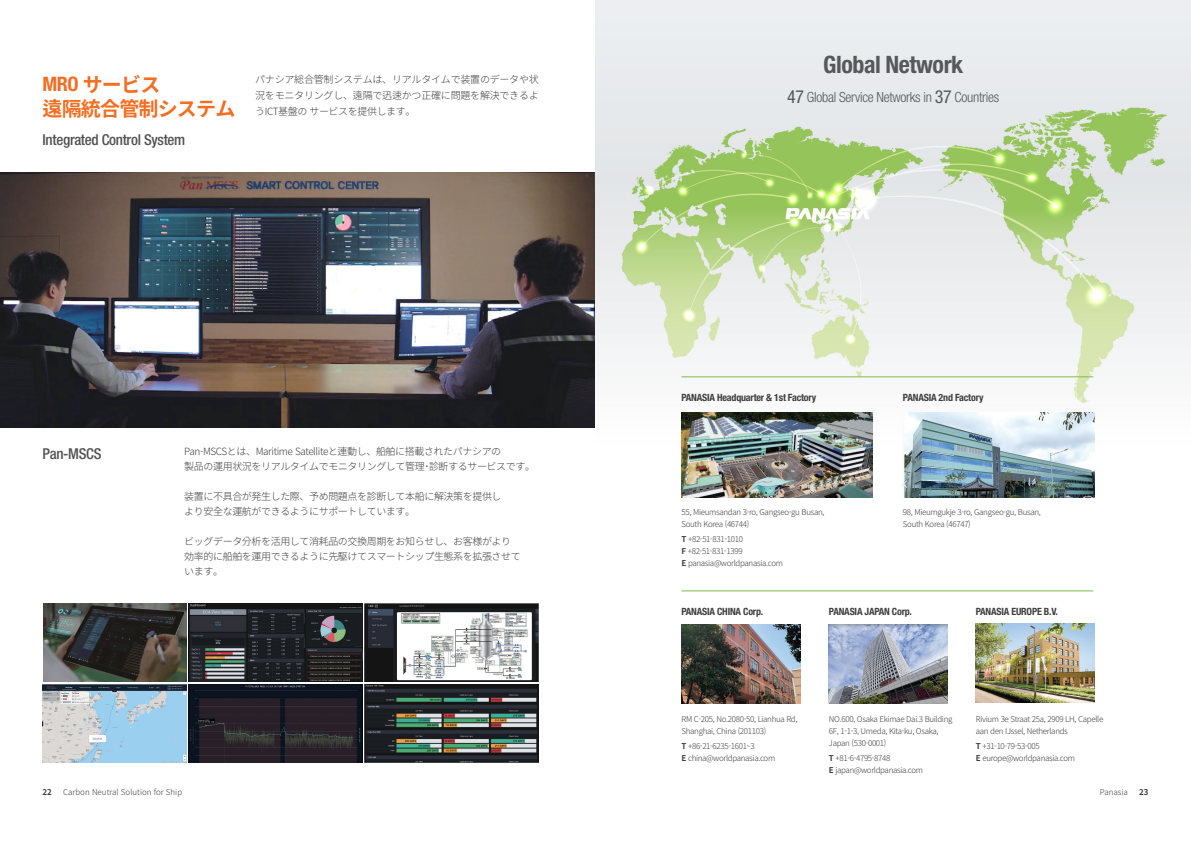
<style>
.page{position:relative;width:1191px;height:842px;background:#fff}
.page>*{position:absolute;margin:0;border:0;box-sizing:border-box;transform-origin:0 0}
.t1{font:700 condensed 24px "Helvetica Neue LT Std";letter-spacing:-.02em;color:#57585a}
.t2{font:700 20px "Noto Sans CJ Kjp";letter-spacing:-.04em;color:#f36e21}
.t3{font:500 condensed 15px "Helvetica Neue LT Std";letter-spacing:-.02em;color:#525253}
.t4{font:300 condensed 14px "Helvetica Neue LT Std";letter-spacing:-.02em;color:#57585a}
.t5{font:300 10px/16px "Noto Sans CJ Kjp";letter-spacing:-.04em;color:#3e3e3f;text-align:justify}
.t6{font:700 condensed 10px "Helvetica Neue LT Std";letter-spacing:-.02em;color:#3e3e3f}
.t7{font:300 8px/12px "Noto Sans CJ Kjp";letter-spacing:-.04em;color:#3e3e3f}
.t8{font:300 8px "Noto Sans CJ Kkr";color:#3e3e3f}
.t9{font:700 8px "Noto Sans CJ Kkr";color:#3e3e3f}
.s1{font-family:"Helvetica Neue LT Std";font-stretch:condensed}
.s2{font-weight:400;font-size:18px}
.s3{font-weight:700}
</style>
<div class="page">
<img style="left:0;top:172px;width:595px;height:255px">
<img style="left:43px;top:684px;width:143px;height:79px">
<img style="left:188px;top:684px;width:174px;height:79px">
<img style="left:365px;top:604px;width:173px;height:78px">
<img style="left:188px;top:604px;width:174px;height:78px">
<img style="left:365px;top:684px;width:174px;height:79px">
<img style="left:43px;top:604px;width:143px;height:78px">
<img style="left:595px;top:0;width:596px;height:704px">
<img style="left:681px;top:412px;width:192px;height:85px">
<img style="left:903px;top:412px;width:191px;height:85px">
<img style="left:681px;top:624px;width:119px;height:79px">
<img style="left:829px;top:625px;width:118px;height:78px">
<img style="left:976px;top:624px;width:118px;height:79px">
<hr style="left:681px;top:590px;width:412px;height:1px;background:#7ebb50">
<hr style="left:681px;top:376px;width:412px;height:1px;background:#7ebb50">
<p class="t2" style="left:43px;top:74px;width:119px"><span class="s1">MRO</span> サービス</p>
<p class="t2" style="left:43px;top:98px;width:194px">遠隔統合管制システム</p>
<p class="t3" style="left:43px;top:131px;width:144px">Integrated Control System</p>
<p class="t5" style="left:255px;top:72px;width:285px">パナシア総合管制システムは、リアルタイムで装置のデータや状況をモニタリングし、遠隔で迅速かつ正確に問題を解決できるようICT基盤の サービスを提供します。</p>
<p class="t3" style="left:43px;top:445px;width:61px">Pan-MSCS</p>
<p class="t5" style="left:184px;top:444px;width:318px">Pan-MSCSとは、Maritime Satelliteと連動し、船舶に搭載されたパナシアの</p>
<p class="t5" style="left:184px;top:459px;width:352px">製品の運用状況をリアルタイムでモニタリングして管理･診断するサービスです。</p>
<p class="t5" style="left:184px;top:489px;width:319px">装置に不具合が発生した際、予め問題点を診断して本船に解決策を提供し</p>
<p class="t5" style="left:184px;top:504px;width:232px">より安全な運航ができるようにサポートしています。</p>
<p class="t5" style="left:184px;top:534px;width:328px">ビッグデータ分析を活用して消耗品の交換周期をお知らせし、お客様がより</p>
<p class="t5" style="left:184px;top:549px;width:338px">効率的に船舶を運用できるように先駆けてスマートシップ生態系を拡張させて</p>
<p class="t5" style="left:184px;top:564px;width:40px">います。</p>
<p class="t1" style="left:823px;top:50px;width:141px">Global Network</p>
<p class="t4" style="left:787px;top:89px;width:213px"><span class="s2">47</span> Global Service Networks in <span class="s2">37</span> Countries</p>
<p class="t6" style="left:681px;top:391px;width:136px">PANASIA Headquarter &amp; 1st Factory</p>
<p class="t7" style="left:681px;top:506px;width:145px">55, Mieumsandan 3-ro, Gangseo-gu Busan,<br>South Korea (46744)</p>
<p class="t7" style="left:681px;top:533px;width:63px"><span class="s3">T</span> +82-51-831-1010</p>
<p class="t7" style="left:681px;top:545px;width:63px"><span class="s3">F</span> +82-51-831-1399</p>
<p class="t7" style="left:681px;top:557px;width:103px"><span class="s3">E</span> panasia@worldpanasia.com</p>
<p class="t6" style="left:903px;top:391px;width:82px">PANASIA 2nd Factory</p>
<p class="t7" style="left:903px;top:506px;width:139px">98, Mieumgukje 3-ro, Gangseo-gu, Busan,<br>South Korea (46747)</p>
<p class="t6" style="left:681px;top:606px;width:83px">PANASIA CHINA Corp.</p>
<p class="t6" style="left:829px;top:606px;width:84px">PANASIA JAPAN Corp.</p>
<p class="t6" style="left:975px;top:606px;width:84px">PANASIA EUROPE B.V.</p>
<p class="t7" style="left:681px;top:713px;width:117px">RM C-205, No.2080-50, Lianhua Rd,<br>Shanghai, China (201103)</p>
<p class="t7" style="left:681px;top:740px;width:75px"><span class="s3">T</span> +86-21-6235-1601~3</p>
<p class="t7" style="left:681px;top:752px;width:95px"><span class="s3">E</span> china@worldpanasia.com</p>
<p class="t7" style="left:829px;top:713px;width:125px">NO.600, Osaka Ekimae Dai.3 Building<br>6F, 1-1-3, Umeda, Kita-ku, Osaka,<br>Japan (530-0001)</p>
<p class="t7" style="left:829px;top:752px;width:63px"><span class="s3">T</span> +81-6-4795-8748</p>
<p class="t7" style="left:829px;top:764px;width:96px"><span class="s3">E</span> japan@worldpanasia.com</p>
<p class="t7" style="left:975px;top:713px;width:129px">Rivium 3e Straat 25a, 2909 LH, Capelle aan den IJssel, Netherlands</p>
<p class="t7" style="left:975px;top:740px;width:65px"><span class="s3">T</span> +31-10-79-53-005</p>
<p class="t7" style="left:975px;top:752px;width:101px"><span class="s3">E</span> europe@worldpanasia.com</p>
<p class="t9" style="left:43px;top:788px;width:11px">22</p>
<p class="t8" style="left:63px;top:788px;width:121px">Carbon Neutral Solution for Ship</p>
<p class="t8" style="left:1100px;top:788px;width:30px">Panasia</p>
<p class="t9" style="left:1139px;top:788px;width:11px">23</p>
</div>
